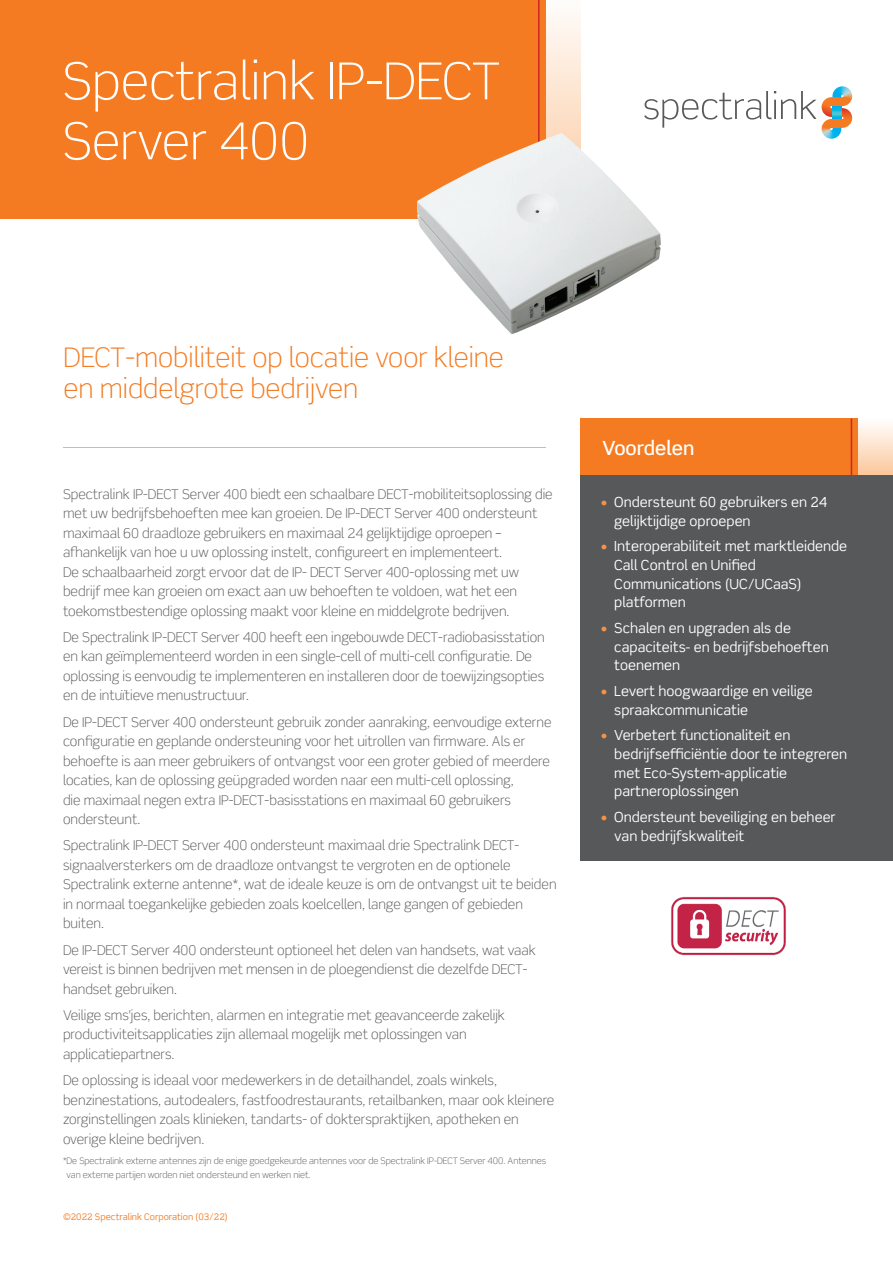
<style>
.page{position:relative;width:893px;height:1263px;background:#fff}
.page>*{position:absolute;margin:0;border:0;box-sizing:border-box;transform-origin:0 0}
.t1{font:300 51px/60px "Scene Std";color:#fff}
.t2{font:300 27px/31.5px "Scene Std";color:#f47b21}
.t3{font:500 19.5px "Scene Std";color:#fff}
.t4{font:13.8px/18.8px "Scene Std";color:#fff}
.Body{font:300 13.5px/19.5px "Scene Std";color:#57585a}
.Body-2{font:300 9px/13.5px "Scene Std";color:#57585a}
.t5{font:9px "Scene Std";color:#f47b21}
.s1{color:#f69246}
</style>
<div class="page">
<div style="left:0;top:0;width:546px;height:219px;background:#f47b21"></div>
<svg style="left:546px;top:15px;width:34px;height:118px;background:#fde9d9"></svg>
<hr style="left:538px;top:0;width:2px;height:219px;background:#d1232a">
<img style="left:821px;top:126px;width:21px;height:13px">
<img style="left:832px;top:86px;width:20px;height:9px">
<svg style="left:822px;top:95px;width:30px;height:35px"></svg>
<svg style="left:644px;top:91px;width:172px;height:37px"></svg>
<hr style="left:63px;top:447px;width:483px;height:1px;background:#bcbdc0">
<div style="left:580px;top:418px;width:278px;height:58px;background:#f47b21"></div>
<div style="left:858px;top:418px;width:35px;height:58px;background:linear-gradient(to bottom,#feffff,#fcc79b)"></div>
<hr style="left:851px;top:418px;width:1px;height:58px;background:#d1232a">
<div style="left:580px;top:476px;width:313px;height:385px;background:#57585a"></div>
<img style="left:417px;top:133px;width:244px;height:201px">
<img style="left:671px;top:897px;width:115px;height:59px">
<h1 class="t1" style="left:62px;top:51px;width:440px">Spectralink IP-DECT<br>Server 400</h1>
<h2 class="t2" style="left:64px;top:341px;width:442px">DECT-mobiliteit op locatie voor kleine en middelgrote bedrijven</h2>
<p class="Body" style="left:63px;top:484px;width:491px">Spectralink IP-DECT Server 400 biedt een schaalbare DECT-mobiliteitsoplossing die met uw bedrijfsbehoeften mee kan groeien. De IP-DECT Server 400 ondersteunt maximaal 60 draadloze gebruikers en maximaal 24 gelijktijdige oproepen – afhankelijk van hoe u uw oplossing instelt, configureert en implementeert.<br>De schaalbaarheid zorgt ervoor dat de IP- DECT Server 400-oplossing met uw bedrijf mee kan groeien om exact aan uw behoeften te voldoen, wat het een toekomstbestendige oplossing maakt voor kleine en middelgrote bedrijven.</p>
<p class="Body" style="left:63px;top:627px;width:483px">De Spectralink IP-DECT Server 400 heeft een ingebouwde DECT-radiobasisstation en kan geïmplementeerd worden in een single-cell of multi-cell configuratie. De oplossing is eenvoudig te implementeren en installeren door de toewijzingsopties en de intuïtieve menustructuur.</p>
<p class="Body" style="left:63px;top:712px;width:490px">De IP-DECT Server 400 ondersteunt gebruik zonder aanraking, eenvoudige externe configuratie en geplande ondersteuning voor het uitrollen van firmware. Als er behoefte is aan meer gebruikers of ontvangst voor een groter gebied of meerdere locaties, kan de oplossing geüpgraded worden naar een multi-cell oplossing,<br>die maximaal negen extra IP-DECT-basisstations en maximaal 60 gebruikers ondersteunt.</p>
<p class="Body" style="left:63px;top:836px;width:495px">Spectralink IP-DECT Server 400 ondersteunt maximaal drie Spectralink DECT&shy;signaalversterkers om de draadloze ontvangst te vergroten en de optionele Spectralink externe antenne*, wat de ideale keuze is om de ontvangst uit te beiden in normaal toegankelijke gebieden zoals koelcellen, lange gangen of gebieden buiten.</p>
<p class="Body" style="left:63px;top:940px;width:474px">De IP-DECT Server 400 ondersteunt optioneel het delen van handsets, wat vaak vereist is binnen bedrijven met mensen in de ploegendienst die dezelfde DECT&shy;handset gebruiken.</p>
<p class="Body" style="left:63px;top:1005px;width:443px">Veilige sms'jes, berichten, alarmen en integratie met geavanceerde zakelijk productiviteitsapplicaties zijn allemaal mogelijk met oplossingen van applicatiepartners.</p>
<p class="Body" style="left:63px;top:1071px;width:493px">De oplossing is ideaal voor medewerkers in de detailhandel, zoals winkels, benzinestations, autodealers, fastfoodrestaurants, retailbanken, maar ook kleinere zorginstellingen zoals klinieken, tandarts- of dokterspraktijken, apotheken en overige kleine bedrijven.</p>
<p class="Body-2" style="left:67px;top:1154px;width:481px;text-indent:-4px">*De Spectralink externe antennes zijn de enige goedgekeurde antennes voor de Spectralink IP-DECT Server 400. Antennes van externe partijen worden niet ondersteund en werken niet.</p>
<p class="t5" style="left:63px;top:1211px;width:166px">©2022 Spectralink Corporation (03/22)</p>
<h3 class="t3" style="left:602px;top:435px;width:93px">Voordelen</h3>
<p class="t4" style="left:614px;top:492px;width:215px;text-indent:-14px"><span class="s1">•</span> Ondersteunt 60 gebruikers en 24 gelijktijdige oproepen</p>
<p class="t4" style="left:614px;top:536px;width:234px;text-indent:-14px"><span class="s1">•</span> Interoperabiliteit met marktleidende<br>Call Control en Unified<br>Communications (UC/UCaaS) platformen</p>
<p class="t4" style="left:614px;top:618px;width:216px;text-indent:-14px"><span class="s1">•</span> Schalen en upgraden als de capaciteits- en bedrijfsbehoeften toenemen</p>
<p class="t4" style="left:614px;top:681px;width:200px;text-indent:-14px"><span class="s1">•</span> Levert hoogwaardige en veilige spraakcommunicatie</p>
<p class="t4" style="left:614px;top:725px;width:234px;text-indent:-14px"><span class="s1">•</span> Verbetert functionaliteit en bedrijfsefficiëntie door te integreren met Eco-System-applicatie partneroplossingen</p>
<p class="t4" style="left:614px;top:807px;width:223px;text-indent:-14px"><span class="s1">•</span> Ondersteunt beveiliging en beheer van bedrijfskwaliteit</p>
</div>
